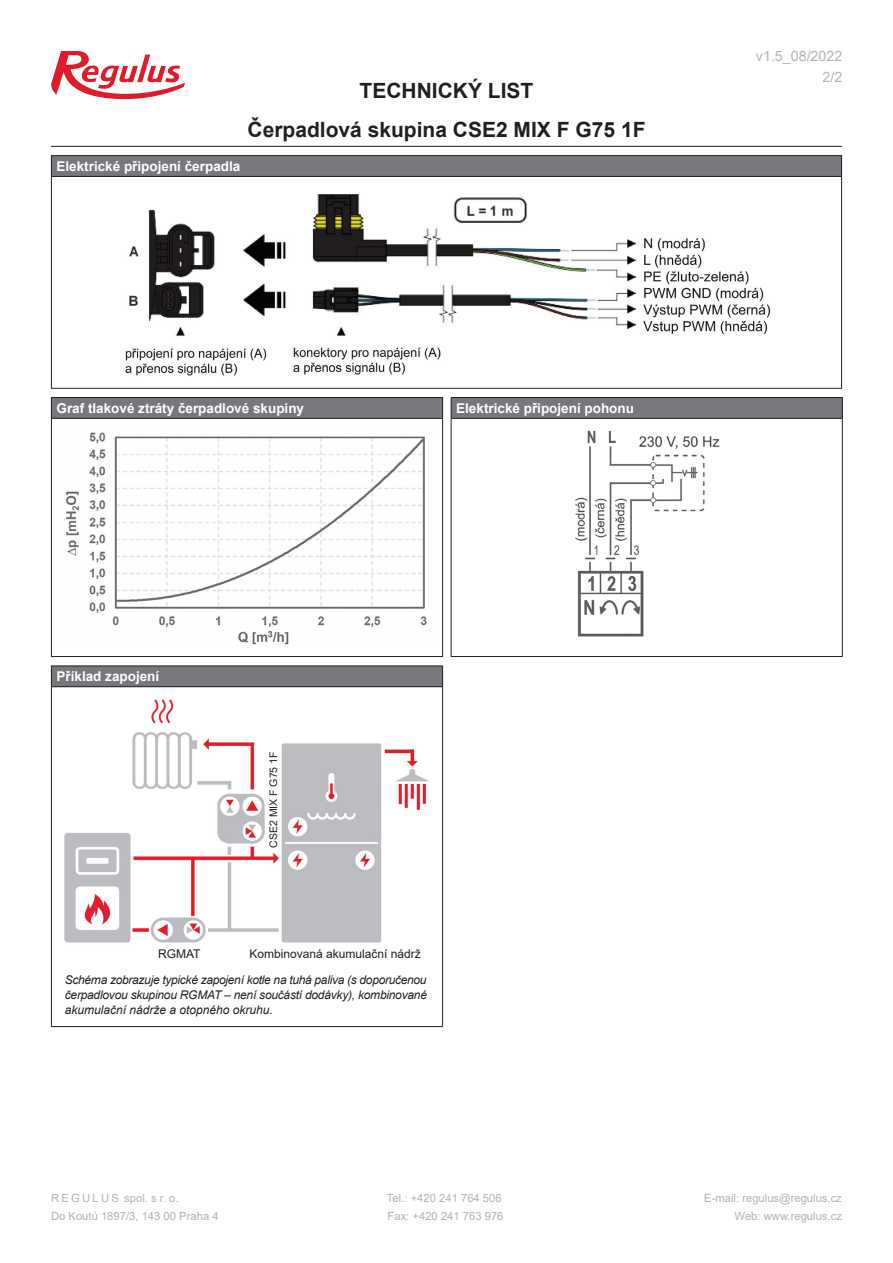
<style>
.page{position:relative;width:893px;height:1263px;background:#fff}
.page>*{position:absolute;margin:0;border:0;box-sizing:border-box;transform-origin:0 0}
.t1{font:700 21px/39.3px "Arial";color:#231f20;text-align:center}
.t2{font:14.25px/21px "Arial";color:#b2b3b7;text-align:right}
.t3{font:700 13.5px "Arial";color:#fff}
.t4{font:italic 12px/15px "Arial";color:#231f20;text-align:justify}
.t5{font:12px "Arial";color:#231f20}
.t6{font:11.25px "Arial";color:#b2b3b7}
.t7{font:11.25px "Arial";letter-spacing:.2em;color:#b2b3b7}
.t8{font:10.5px "Arial";color:#231f20}
</style>
<div class="page">
<svg style="left:51px;top:51px;width:134px;height:48px"></svg>
<hr style="left:51px;top:146px;width:791px;height:1px;background:#231f20">
<div style="left:51px;top:398px;width:392px;height:20px;background:#76787b"></div>
<svg style="left:442px;top:398px;width:1px;height:20px"></svg>
<hr style="left:51px;top:397px;width:392px;height:1px;background:#231f20">
<svg style="left:51px;top:398px;width:1px;height:20px"></svg>
<hr style="left:51px;top:418px;width:392px;height:1px;background:#231f20">
<hr style="left:51px;top:419px;width:1px;height:237px;background:#231f20">
<hr style="left:51px;top:656px;width:392px;height:1px;background:#231f20">
<hr style="left:442px;top:419px;width:1px;height:237px;background:#231f20">
<img style="left:66px;top:432px;width:361px;height:213px">
<div style="left:51px;top:156px;width:791px;height:20px;background:#76787b"></div>
<svg style="left:841px;top:156px;width:1px;height:20px"></svg>
<hr style="left:51px;top:155px;width:791px;height:1px;background:#231f20">
<svg style="left:51px;top:156px;width:1px;height:20px"></svg>
<hr style="left:51px;top:176px;width:791px;height:1px;background:#231f20">
<hr style="left:51px;top:177px;width:1px;height:211px;background:#231f20">
<hr style="left:51px;top:388px;width:791px;height:1px;background:#231f20">
<hr style="left:841px;top:177px;width:1px;height:211px;background:#231f20">
<img style="left:125px;top:194px;width:646px;height:182px">
<div style="left:451px;top:398px;width:391px;height:20px;background:#76787b"></div>
<svg style="left:842px;top:398px;width:1px;height:20px"></svg>
<hr style="left:451px;top:397px;width:392px;height:1px;background:#231f20">
<svg style="left:451px;top:398px;width:1px;height:20px"></svg>
<hr style="left:451px;top:418px;width:392px;height:1px;background:#231f20">
<hr style="left:451px;top:419px;width:1px;height:237px;background:#231f20">
<hr style="left:451px;top:656px;width:392px;height:1px;background:#231f20">
<hr style="left:842px;top:419px;width:1px;height:237px;background:#231f20">
<img style="left:575px;top:430px;width:145px;height:207px">
<div style="left:51px;top:666px;width:392px;height:21px;background:#76787b"></div>
<svg style="left:442px;top:666px;width:1px;height:20px"></svg>
<hr style="left:51px;top:665px;width:392px;height:1px;background:#231f20">
<svg style="left:51px;top:666px;width:1px;height:20px"></svg>
<hr style="left:51px;top:686px;width:392px;height:1px;background:#231f20">
<hr style="left:51px;top:687px;width:1px;height:339px;background:#231f20">
<hr style="left:51px;top:1026px;width:392px;height:1px;background:#231f20">
<hr style="left:442px;top:687px;width:1px;height:339px;background:#231f20">
<img style="left:64px;top:699px;width:365px;height:244px">
<p class="t3" style="left:57px;top:157px;width:185px">Elektrické připojení čerpadla</p>
<h1 class="t1" style="left:247px;top:71px;width:399px">TECHNICKÝ LIST<br>Čerpadlová skupina CSE2 MIX F G75 1F</h1>
<p class="t3" style="left:57px;top:399px;width:249px">Graf tlakové ztráty čerpadlové skupiny</p>
<p class="t3" style="left:456px;top:399px;width:179px">Elektrické připojení pohonu</p>
<p class="t3" style="left:57px;top:667px;width:104px">Příklad zapojení</p>
<p class="t8" style="left:266px;top:848px;width:98px;rotate:-90deg">CSE2 MIX F G75 1F</p>
<p class="t5" style="left:158px;top:946px;width:44px">RGMAT</p>
<p class="t5" style="left:250px;top:946px;width:173px">Kombinovaná akumulační nádrž</p>
<p class="t4" style="left:65px;top:972px;width:364px">Schéma zobrazuje typické zapojení kotle na tuhá paliva (s doporučenou čerpadlovou skupinou RGMAT – není součástí dodávky), kombinované akumulační nádrže a otopného okruhu.</p>
<p class="t2" style="left:756px;top:46px;width:88px">v1.5_08/2022<br>2/2</p>
<p class="t7" style="left:51px;top:1190px;width:129px">REGULUS spol. s r. o.</p>
<p class="t6" style="left:387px;top:1190px;width:116px">Tel.: +420 241 764 506</p>
<p class="t6" style="left:704px;top:1190px;width:139px">E-mail: regulus@regulus.cz</p>
<p class="t6" style="left:51px;top:1209px;width:169px">Do Koutů 1897/3, 143 00 Praha 4</p>
<p class="t6" style="left:388px;top:1209px;width:118px">Fax: +420 241 763 976</p>
<p class="t6" style="left:735px;top:1209px;width:109px">Web: www.regulus.cz</p>
</div>
